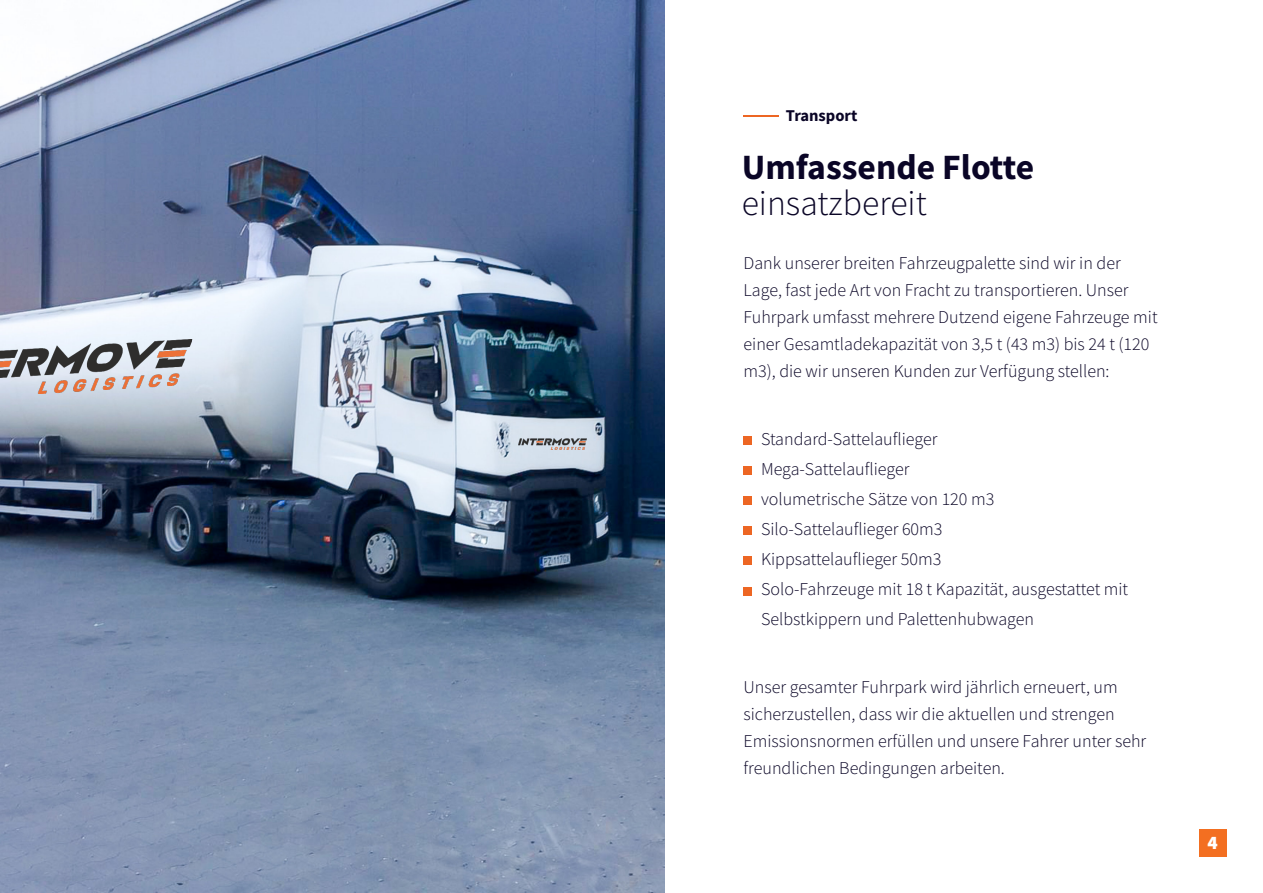
<style>
.page{position:relative;width:1263px;height:893px;background:#fff}
.page>*{position:absolute;margin:0;border:0;box-sizing:border-box;transform-origin:0 0}
.t1{font:700 35.55px "Source Sans Pro";color:#0a0526}
.t2{font:300 35.55px "Source Sans Pro";color:#0a0526}
.t3{font:900 19.05px "Source Sans Pro";color:#fff}
.t4{font:300 18px/27px "Source Sans Pro";color:#0a0526}
.t5{font:700 16.5px "Source Sans Pro";color:#0a0526}
</style>
<div class="page">
<img style="left:0;top:0;width:665px;height:893px">
<div style="left:1199px;top:829px;width:27px;height:27px;background:#f36f21"></div>
<hr style="left:743px;top:115px;width:36px;height:2px;background:#ed6623">
<div style="left:743px;top:466px;width:9px;height:9px;background:#ed6623"></div>
<div style="left:743px;top:496px;width:9px;height:9px;background:#ed6623"></div>
<div style="left:743px;top:526px;width:9px;height:8px;background:#ed6623"></div>
<div style="left:743px;top:557px;width:9px;height:8px;background:#ed6623"></div>
<div style="left:743px;top:587px;width:9px;height:9px;background:#ed6623"></div>
<div style="left:743px;top:437px;width:9px;height:8px;background:#ed6623"></div>
<img style="left:519px;top:438px;width:67px;height:12px">
<img style="left:0;top:339px;width:192px;height:54px">
<p class="t5" style="left:786px;top:109px;width:73px">Transport</p>
<h1 class="t1" style="left:742px;top:153px;width:294px">Umfassende Flotte</h1>
<h1 class="t2" style="left:742px;top:188px;width:187px">einsatzbereit</h1>
<p class="t4" style="left:743px;top:251px;width:416px">Dank unserer breiten Fahrzeugpalette sind wir in der Lage, fast jede Art von Fracht zu transportieren. Unser Fuhrpark umfasst mehrere Dutzend eigene Fahrzeuge mit einer Gesamtladekapazität von 3,5 t (43 m3) bis 24 t (120 m3), die wir unseren Kunden zur Verfügung stellen:</p>
<p class="t4" style="left:761px;top:426px;width:369px;line-height:30px">Standard-Sattelauflieger<br>Mega-Sattelauflieger<br>volumetrische Sätze von 120 m3<br>Silo-Sattelauflieger 60m3<br>Kippsattelauflieger 50m3<br>Solo-Fahrzeuge mit 18 t Kapazität, ausgestattet mit<br>Selbstkippern und Palettenhubwagen</p>
<p class="t4" style="left:743px;top:675px;width:404px">Unser gesamter Fuhrpark wird jährlich erneuert, um sicherzustellen, dass wir die aktuellen und strengen Emissionsnormen erfüllen und unsere Fahrer unter sehr freundlichen Bedingungen arbeiten.</p>
<p class="t3" style="left:1207px;top:835px;width:12px">4</p>
</div>
